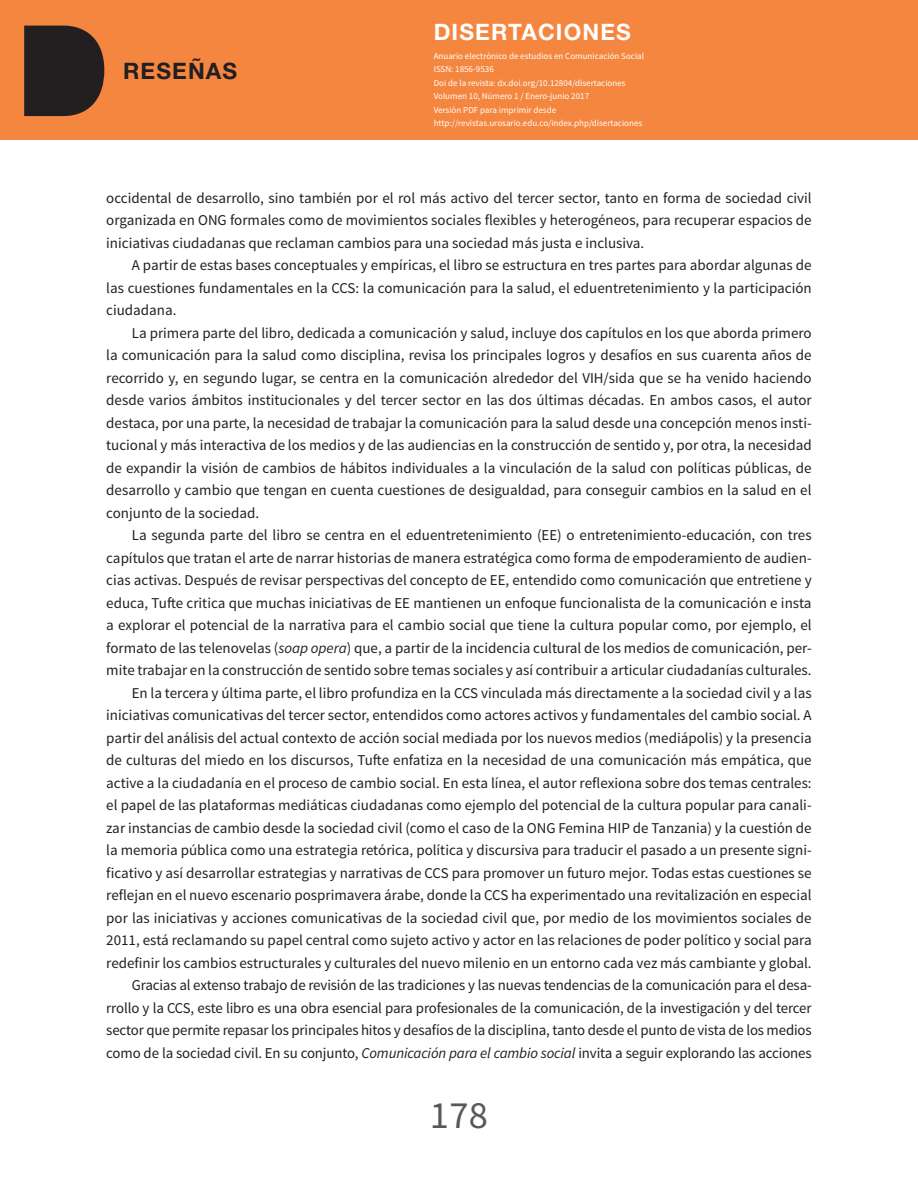
<style>
.page{position:relative;width:918px;height:1188px;background:#fff}
.page>*{position:absolute;margin:0;border:0;box-sizing:border-box;transform-origin:0 0}
.t1{font:38.4px "Source Sans Pro";color:#57585a}
.t2{font:700 22.65px "Helvetica Neue LT Std";letter-spacing:.05em;color:#fff}
.t3{font:700 22.65px "Helvetica Neue LT Std";letter-spacing:.05em;color:#231f20}
.p2{font:15px/22.5px "Source Sans Pro";color:#231f20;text-align:justify}
.t4{font:9px/13.5px "Source Sans Pro";color:#fff}
.s1{font-style:inherit}
.s2{font-style:italic}
</style>
<div class="page">
<div style="left:0;top:0;width:918px;height:139px;background:#f5863f"></div>
<svg style="left:24px;top:26px;width:80px;height:90px;background:#362822"></svg>
<h2 class="t3" style="left:123px;top:57px;width:116px">RESEÑAS</h2>
<h2 class="t2" style="left:434px;top:18px;width:199px">DISERTACIONES</h2>
<p class="t4" style="left:434px;top:49px;width:212px">Anuario electrónico de estudios en Comunicación Social <span class="s1">ISSN</span>: 1856-9536<br>Doi de la revista: dx.doi.org/10.12804/disertaciones Volumen 10, Número 1 / Enero-junio 2017<br>Versión <span class="s1">PDF</span> para imprimir desde http://revistas.urosario.edu.co/index.php/disertaciones</p>
<p class="p2" style="left:106px;top:187px;width:707px">occidental de desarrollo, sino también por el rol más activo del tercer sector, tanto en forma de sociedad civil organizada en <span class="s1">ONG</span> formales como de movimientos sociales flexibles y heterogéneos, para recuperar espacios de iniciativas ciudadanas que reclaman cambios para una sociedad más justa e inclusiva.</p>
<p class="p2" style="left:106px;top:254px;width:707px;text-indent:26px">A partir de estas bases conceptuales y empíricas, el libro se estructura en tres partes para abordar algunas de las cuestiones fundamentales en la <span class="s1">CCS</span>: la comunicación para la salud, el eduentretenimiento y la participación ciudadana.</p>
<p class="p2" style="left:106px;top:322px;width:707px;text-indent:26px">La primera parte del libro, dedicada a comunicación y salud, incluye dos capítulos en los que aborda primero la comunicación para la salud como disciplina, revisa los principales logros y desafíos en sus cuarenta años de recorrido y, en segundo lugar, se centra en la comunicación alrededor del <span class="s1">VIH</span>/sida que se ha venido haciendo desde varios ámbitos institucionales y del tercer sector en las dos últimas décadas. En ambos casos, el autor destaca, por una parte, la necesidad de trabajar la comunicación para la salud desde una concepción menos insti&shy;tucional y más interactiva de los medios y de las audiencias en la construcción de sentido y, por otra, la necesidad de expandir la visión de cambios de hábitos individuales a la vinculación de la salud con políticas públicas, de desarrollo y cambio que tengan en cuenta cuestiones de desigualdad, para conseguir cambios en la salud en el conjunto de la sociedad.</p>
<p class="p2" style="left:106px;top:524px;width:707px;text-indent:26px">La segunda parte del libro se centra en el eduentretenimiento (<span class="s1">EE</span>) o entretenimiento-educación, con tres capítulos que tratan el arte de narrar historias de manera estratégica como forma de empoderamiento de audien&shy;cias activas. Después de revisar perspectivas del concepto de <span class="s1">EE</span>, entendido como comunicación que entretiene y educa, Tufte critica que muchas iniciativas de <span class="s1">EE</span> mantienen un enfoque funcionalista de la comunicación e insta a explorar el potencial de la narrativa para el cambio social que tiene la cultura popular como, por ejemplo, el formato de las telenovelas (<span class="s2">soap opera</span>) que, a partir de la incidencia cultural de los medios de comunicación, per&shy;mite trabajar en la construcción de sentido sobre temas sociales y así contribuir a articular ciudadanías culturales.</p>
<p class="p2" style="left:106px;top:682px;width:707px;text-indent:26px">En la tercera y última parte, el libro profundiza en la <span class="s1">CCS</span> vinculada más directamente a la sociedad civil y a las iniciativas comunicativas del tercer sector, entendidos como actores activos y fundamentales del cambio social. A partir del análisis del actual contexto de acción social mediada por los nuevos medios (mediápolis) y la presencia de culturas del miedo en los discursos, Tufte enfatiza en la necesidad de una comunicación más empática, que active a la ciudadanía en el proceso de cambio social. En esta línea, el autor reflexiona sobre dos temas centrales: el papel de las plataformas mediáticas ciudadanas como ejemplo del potencial de la cultura popular para canali&shy;zar instancias de cambio desde la sociedad civil (como el caso de la <span class="s1">ONG</span> Femina <span class="s1">HIP</span> de Tanzania) y la cuestión de la memoria pública como una estrategia retórica, política y discursiva para traducir el pasado a un presente signi&shy;ficativo y así desarrollar estrategias y narrativas de <span class="s1">CCS</span> para promover un futuro mejor. Todas estas cuestiones se reflejan en el nuevo escenario posprimavera árabe, donde la <span class="s1">CCS</span> ha experimentado una revitalización en especial por las iniciativas y acciones comunicativas de la sociedad civil que, por medio de los movimientos sociales de 2011, está reclamando su papel central como sujeto activo y actor en las relaciones de poder político y social para redefinir los cambios estructurales y culturales del nuevo milenio en un entorno cada vez más cambiante y global.</p>
<p class="p2" style="left:106px;top:974px;width:707px;text-indent:26px">Gracias al extenso trabajo de revisión de las tradiciones y las nuevas tendencias de la comunicación para el desa&shy;rrollo y la <span class="s1">CCS</span>, este libro es una obra esencial para profesionales de la comunicación, de la investigación y del tercer sector que permite repasar los principales hitos y desafíos de la disciplina, tanto desde el punto de vista de los medios como de la sociedad civil. En su conjunto, <span class="s2">Comunicación para el cambio social</span> invita a seguir explorando las acciones</p>
<h1 class="t1" style="left:430px;top:1092px;width:60px">178</h1>
</div>
